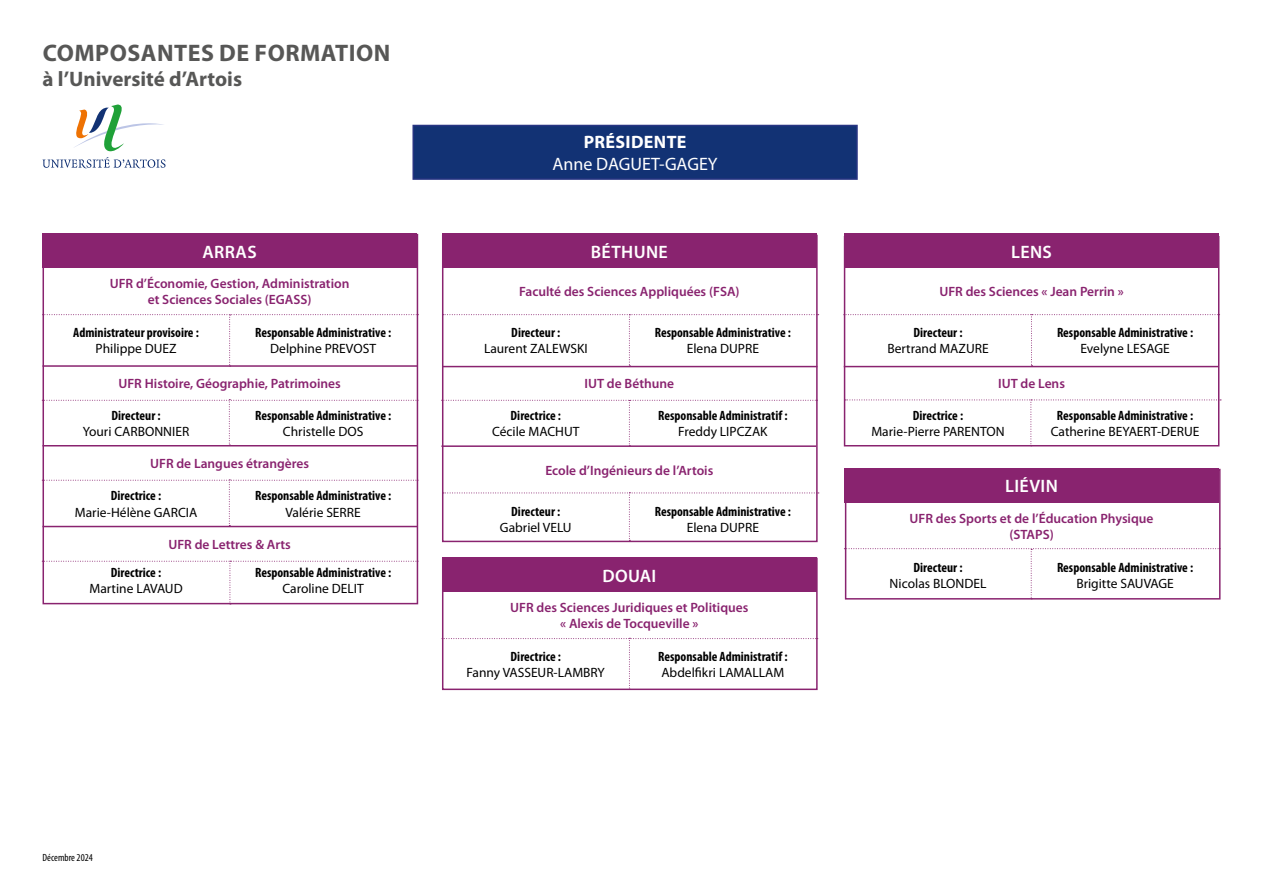
<style>
.page{position:relative;width:1263px;height:893px;background:#fff}
.page>*{position:absolute;margin:0;border:0;box-sizing:border-box;transform-origin:0 0}
.t1{font:700 24px "Myriad Pro";letter-spacing:.02em;color:#575756}
.t2{font:700 21px "Myriad Pro";color:#575756}
.t3{font:600 18px "Myriad Pro";letter-spacing:.02em;color:#fff}
.t4{font:18px "Myriad Pro";color:#fff}
.t5{font:700 18px "Myriad Pro";letter-spacing:.02em;color:#fff}
.t6{font:700 condensed 13.5px "Myriad Pro";color:#000}
.t7{font:600 13.5px/16.2px "Myriad Pro";color:#89236f;text-align:center}
.t8{font:13.5px "Myriad Pro";color:#000}
.t9{font:condensed 10.5px "Myriad Pro";color:#000}
</style>
<div class="page">
<svg style="left:43px;top:105px;width:122px;height:63px"></svg>
<div style="left:413px;top:125px;width:444px;height:54px;background:#123274"></div>
<div style="left:412px;top:125px;width:446px;height:55px;border:2px solid #283583"></div>
<div style="left:43px;top:234px;width:374px;height:34px;background:#89236f"></div>
<div style="left:442px;top:234px;width:374px;height:34px;background:#89236f"></div>
<div style="left:442px;top:558px;width:374px;height:34px;background:#89236f"></div>
<div style="left:844px;top:234px;width:375px;height:34px;background:#89236f"></div>
<div style="left:844px;top:469px;width:375px;height:34px;background:#89236f"></div>
<hr style="left:442px;top:366px;width:375px;height:1px;background:#89236f">
<hr style="left:43px;top:526px;width:374px;height:1px;background:#89236f">
<svg style="left:43px;top:314px;width:375px;height:53px"></svg>
<svg style="left:42px;top:399px;width:376px;height:47px"></svg>
<svg style="left:42px;top:479px;width:376px;height:47px"></svg>
<svg style="left:42px;top:561px;width:376px;height:44px"></svg>
<svg style="left:445px;top:314px;width:374px;height:52px"></svg>
<svg style="left:445px;top:400px;width:370px;height:45px"></svg>
<svg style="left:445px;top:492px;width:374px;height:47px"></svg>
<div style="left:442px;top:235px;width:376px;height:307px;border:2px solid #89236f"></div>
<svg style="left:446px;top:638px;width:368px;height:48px"></svg>
<div style="left:442px;top:558px;width:376px;height:132px;border:2px solid #89236f"></div>
<div style="left:844px;top:236px;width:375px;height:210px;border:2px solid #89236f"></div>
<div style="left:845px;top:469px;width:375px;height:131px;border:2px solid #89236f"></div>
<svg style="left:844px;top:314px;width:376px;height:52px"></svg>
<svg style="left:845px;top:400px;width:376px;height:46px"></svg>
<svg style="left:844px;top:548px;width:376px;height:51px"></svg>
<hr style="left:844px;top:366px;width:375px;height:1px;background:#89236f">
<hr style="left:441px;top:445px;width:375px;height:2px;background:#89236f">
<h1 class="t1" style="left:43px;top:37px;width:349px">COMPOSANTES DE FORMATION</h1>
<h2 class="t2" style="left:43px;top:65px;width:201px">à l’Université d’Artois</h2>
<h3 class="t3" style="left:202px;top:240px;width:56px">ARRAS</h3>
<p class="t7" style="left:110px;top:275px;width:241px">UFR d’Économie, Gestion, Administration et Sciences Sociales (EGASS)</p>
<p class="t6" style="left:73px;top:324px;width:127px">Administrateur provisoire :</p>
<p class="t8" style="left:96px;top:340px;width:82px">Philippe DUEZ</p>
<p class="t6" style="left:255px;top:324px;width:138px">Responsable Administrative :</p>
<p class="t8" style="left:270px;top:340px;width:107px">Delphine PREVOST</p>
<p class="t7" style="left:118px;top:375px;width:224px">UFR Histoire, Géographie, Patrimoines</p>
<p class="t6" style="left:112px;top:407px;width:51px">Directeur :</p>
<p class="t8" style="left:83px;top:423px;width:108px">Youri CARBONNIER</p>
<p class="t6" style="left:255px;top:407px;width:138px">Responsable Administrative :</p>
<p class="t8" style="left:283px;top:423px;width:82px">Christelle DOS</p>
<p class="t7" style="left:150px;top:455px;width:160px">UFR de Langues étrangères</p>
<p class="t6" style="left:111px;top:487px;width:52px">Directrice :</p>
<p class="t8" style="left:75px;top:504px;width:124px">Marie-Hélène GARCIA</p>
<p class="t6" style="left:255px;top:487px;width:138px">Responsable Administrative :</p>
<p class="t8" style="left:285px;top:504px;width:77px">Valérie SERRE</p>
<p class="t7" style="left:168px;top:536px;width:124px">UFR de Lettres &amp; Arts</p>
<p class="t6" style="left:111px;top:564px;width:52px">Directrice :</p>
<p class="t8" style="left:89px;top:580px;width:95px">Martine LAVAUD</p>
<p class="t6" style="left:255px;top:564px;width:138px">Responsable Administrative :</p>
<p class="t8" style="left:282px;top:580px;width:83px">Caroline DELIT</p>
<p class="t9" style="left:43px;top:851px;width:52px">Décembre 2024</p>
<h3 class="t5" style="left:584px;top:130px;width:104px">PRÉSIDENTE</h3>
<h3 class="t4" style="left:552px;top:153px;width:167px">Anne DAGUET-GAGEY</h3>
<h3 class="t3" style="left:591px;top:240px;width:78px">BÉTHUNE</h3>
<p class="t7" style="left:519px;top:283px;width:222px">Faculté des Sciences Appliquées (FSA)</p>
<p class="t6" style="left:511px;top:324px;width:51px">Directeur :</p>
<p class="t8" style="left:484px;top:340px;width:105px">Laurent ZALEWSKI</p>
<p class="t6" style="left:655px;top:324px;width:138px">Responsable Administrative :</p>
<p class="t8" style="left:687px;top:340px;width:74px">Elena DUPRE</p>
<p class="t7" style="left:584px;top:375px;width:91px">IUT de Béthune</p>
<p class="t6" style="left:658px;top:407px;width:131px">Responsable Administratif :</p>
<p class="t8" style="left:678px;top:423px;width:91px">Freddy LIPCZAK</p>
<p class="t7" style="left:545px;top:462px;width:170px">Ecole d’Ingénieurs de l’Artois</p>
<p class="t6" style="left:511px;top:503px;width:51px">Directeur :</p>
<p class="t8" style="left:500px;top:519px;width:73px">Gabriel VELU</p>
<p class="t6" style="left:511px;top:407px;width:52px">Directrice :</p>
<p class="t8" style="left:492px;top:423px;width:89px">Cécile MACHUT</p>
<p class="t6" style="left:655px;top:503px;width:138px">Responsable Administrative :</p>
<p class="t8" style="left:687px;top:519px;width:74px">Elena DUPRE</p>
<h3 class="t3" style="left:602px;top:564px;width:56px">DOUAI</h3>
<p class="t7" style="left:510px;top:599px;width:240px">UFR des Sciences Juridiques et Politiques « Alexis de Tocqueville »</p>
<p class="t6" style="left:511px;top:648px;width:52px">Directrice :</p>
<p class="t8" style="left:467px;top:664px;width:140px">Fanny VASSEUR-LAMBRY</p>
<p class="t6" style="left:658px;top:648px;width:131px">Responsable Administratif :</p>
<p class="t8" style="left:661px;top:664px;width:124px">Abdelfikri LAMALLAM</p>
<h3 class="t3" style="left:1011px;top:240px;width:42px">LENS</h3>
<p class="t7" style="left:939px;top:283px;width:186px">UFR des Sciences « Jean Perrin »</p>
<p class="t6" style="left:913px;top:324px;width:51px">Directeur :</p>
<p class="t8" style="left:887px;top:340px;width:103px">Bertrand MAZURE</p>
<p class="t6" style="left:1057px;top:324px;width:138px">Responsable Administrative :</p>
<p class="t8" style="left:1080px;top:340px;width:91px">Evelyne LESAGE</p>
<p class="t7" style="left:998px;top:375px;width:68px">IUT de Lens</p>
<p class="t6" style="left:913px;top:407px;width:52px">Directrice :</p>
<p class="t8" style="left:871px;top:423px;width:135px">Marie-Pierre PARENTON</p>
<p class="t6" style="left:1057px;top:407px;width:138px">Responsable Administrative :</p>
<p class="t8" style="left:1051px;top:423px;width:150px">Catherine BEYAERT-DERUE</p>
<h3 class="t3" style="left:1005px;top:475px;width:54px">LIÉVIN</h3>
<p class="t7" style="left:909px;top:510px;width:245px">UFR des Sports et de l’Éducation Physique (STAPS)</p>
<p class="t6" style="left:913px;top:559px;width:51px">Directeur :</p>
<p class="t8" style="left:890px;top:575px;width:98px">Nicolas BLONDEL</p>
<p class="t6" style="left:1057px;top:559px;width:138px">Responsable Administrative :</p>
<p class="t8" style="left:1076px;top:575px;width:99px">Brigitte SAUVAGE</p>
</div>
